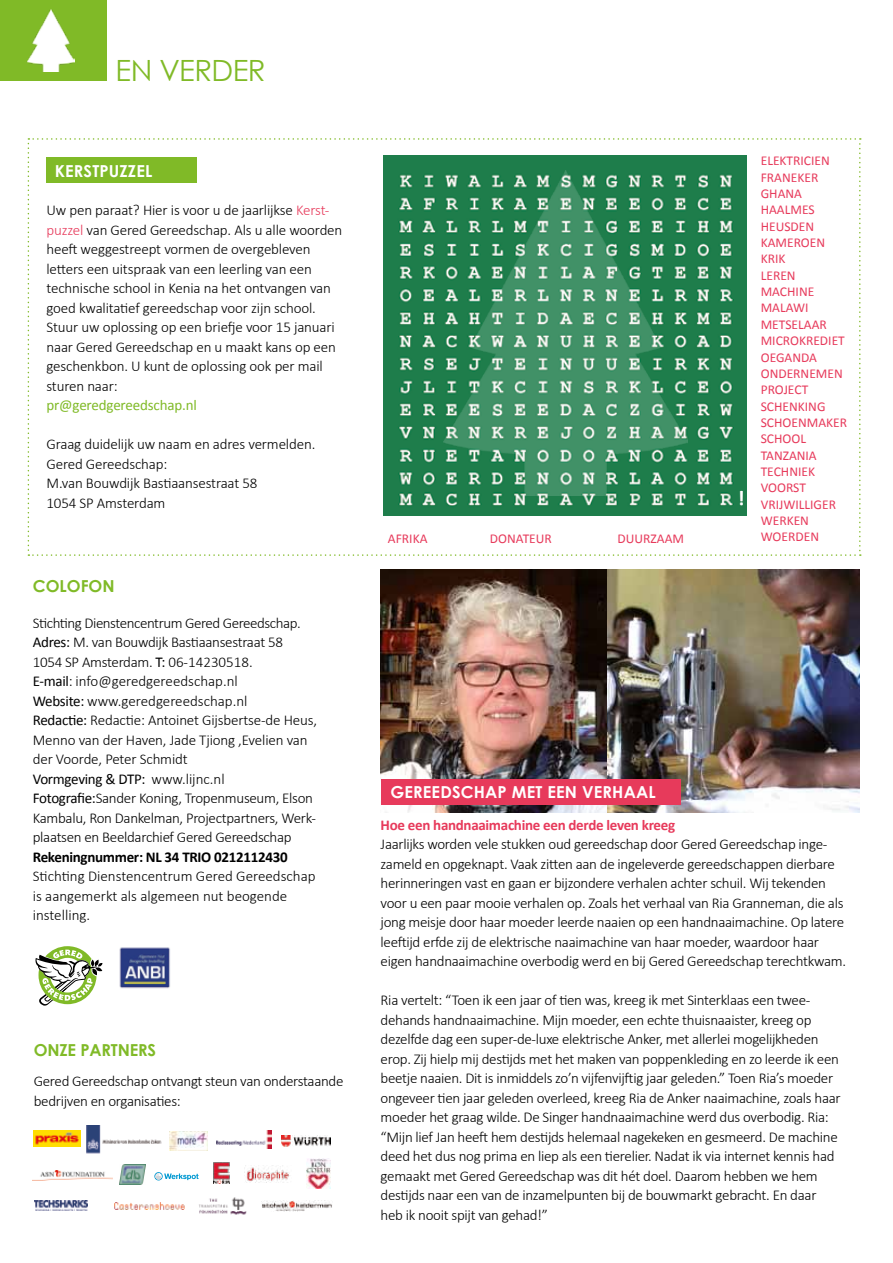
<style>
.page{position:relative;width:893px;height:1263px;background:#fff}
.page>*{position:absolute;margin:0;border:0;box-sizing:border-box;transform-origin:0 0}
.t1{font:29.25px "Century Gothic";color:#80ba27}
.t2{font:700 21px "Calibri";color:#fff}
.t3{font:700 16.5px "Century Gothic";letter-spacing:.01em;color:#fff}
.t4{font:700 16.5px "Century Gothic";letter-spacing:-.01em;color:#80ba27}
.t5{font:300 15px/19.5px "Calibri";letter-spacing:-.02em;color:#000}
.t6{font:300 15px/19.5px "Calibri";color:#000}
.t7{font:700 15px "Calibri";letter-spacing:-.02em;color:#e73a5b}
.t8{font:700 15px "Calibri";letter-spacing:-.02em;color:#000}
.t9{font:15px "Calibri";letter-spacing:-.01em;color:#80ba27}
.t10{font:13.5px/16.4px "Calibri";color:#e73a5b}
.s1{color:#e73a5b}
.s2{font-weight:400}
</style>
<div class="page">
<svg style="left:36px;top:946px;width:67px;height:59px"></svg>
<img style="left:119px;top:947px;width:51px;height:42px">
<div style="left:0;top:0;width:106px;height:81px;background:#80ba27"></div>
<svg style="left:28px;top:138px;width:833px;height:418px"></svg>
<div style="left:46px;top:158px;width:151px;height:25px;background:#80ba27"></div>
<img style="left:384px;top:155px;width:363px;height:361px">
<img style="left:381px;top:570px;width:226px;height:242px">
<img style="left:607px;top:570px;width:253px;height:242px">
<img style="left:28px;top:9px;width:46px;height:62px">
<img style="left:443px;top:170px;width:244px;height:326px">
<div style="left:381px;top:779px;width:299px;height:26px;background:#e73a5b"></div>
<img style="left:87px;top:1125px;width:75px;height:28px">
<img style="left:34px;top:1131px;width:47px;height:15px">
<img style="left:217px;top:1130px;width:55px;height:19px">
<img style="left:119px;top:1165px;width:27px;height:19px">
<svg style="left:154px;top:1172px;width:9px;height:8px"></svg>
<svg style="left:156px;top:1173px;width:43px;height:7px"></svg>
<img style="left:33px;top:1170px;width:80px;height:10px">
<img style="left:34px;top:1200px;width:54px;height:11px">
<img style="left:199px;top:1197px;width:48px;height:18px">
<img style="left:261px;top:1200px;width:71px;height:12px">
<img style="left:246px;top:1166px;width:44px;height:17px">
<img style="left:307px;top:1159px;width:23px;height:29px">
<img style="left:281px;top:1135px;width:50px;height:11px">
<img style="left:170px;top:1131px;width:38px;height:20px">
<img style="left:114px;top:1202px;width:70px;height:7px">
<img style="left:213px;top:1162px;width:16px;height:21px">
<h1 class="t1" style="left:116px;top:53px;width:62px">EN VERDER</h1>
<p class="t3" style="left:55px;top:160px;width:10px">KERST</p>
<p class="t3" style="left:99px;top:160px;width:46px">PUZZEL</p>
<p class="t5" style="left:46px;top:200px;width:297px">Uw pen paraat? Hier is voor u de jaarlijkse <span class="s1">Kerst&shy;puzzel</span> van Gered Gereedschap. Als u alle woorden heeft weggestreept vormen de overgebleven letters een uitspraak van een leerling van een technische school in Kenia na het ontvangen van goed kwalitatief gereedschap voor zijn school.<br>Stuur uw oplossing op een briefje voor 15 januari naar Gered Gereedschap en u maakt kans op een geschenkbon. U kunt de oplossing ook per mail sturen naar:</p>
<p class="t9" style="left:46px;top:396px;width:152px">pr@geredgereedschap.nl</p>
<p class="t5" style="left:46px;top:434px;width:270px">Graag duidelijk uw naam en adres vermelden.<br>Gered Gereedschap:<br>M.van Bouwdijk Bastiaansestraat 58<br>1054 SP Amsterdam</p>
<p class="t4" style="left:33px;top:575px;width:81px">COLOFON</p>
<p class="t5" style="left:33px;top:612px;width:286px">Stichting Dienstencentrum Gered Gereedschap.<br><span class="s2">Adres:</span> M. van Bouwdijk Bastiaansestraat 58<br>1054 SP Amsterdam. <span class="s2">T:</span> 06-14230518.<br><span class="s2">E-mail</span>: info@geredgereedschap.nl<br><span class="s2">Website:</span> www.geredgereedschap.nl<br><span class="s2">Redactie:</span> Redactie: Antoinet Gijsbertse-de Heus, Menno van der Haven, Jade Tjiong ,Evelien van der Voorde, Peter Schmidt<br><span class="s2">Vormgeving &amp; DTP:</span> www.lijnc.nl <span class="s2">Fotografie:</span>Sander Koning, Tropenmuseum, Elson Kambalu, Ron Dankelman, Projectpartners, Werk&shy;plaatsen en Beeldarchief Gered Gereedschap</p>
<p class="t8" style="left:33px;top:847px;width:158px">Rekeningnummer: NL 34 TRIO</p>
<p class="t8" style="left:214px;top:847px;width:75px">0212112430</p>
<p class="t6" style="left:33px;top:866px;width:284px">Stichting Dienstencentrum Gered Gereedschap is aangemerkt als algemeen nut beogende instelling.</p>
<p class="t4" style="left:34px;top:1040px;width:124px">ONZE PARTNERS</p>
<p class="t5" style="left:34px;top:1071px;width:311px">Gered Gereedschap ontvangt steun van onderstaande bedrijven en organisaties:</p>
<p class="t10" style="left:388px;top:530px;width:41px">AFRIKA</p>
<p class="t10" style="left:490px;top:530px;width:63px">DONATEUR</p>
<p class="t10" style="left:618px;top:530px;width:68px">DUURZAAM</p>
<h2 class="t2" style="left:738px;top:485px;width:8px">!</h2>
<p class="t10" style="left:761px;top:153px;width:88px">ELEKTRICIEN<br>FRANEKER<br>GHANA<br>HAALMES<br>HEUSDEN<br>KAMEROEN<br>KRIK<br>LEREN<br>MACHINE<br>MALAWI<br>METSELAAR<br>MICROKREDIET<br>OEGANDA<br>ONDERNEMEN<br>PROJECT<br>SCHENKING<br>SCHOENMAKER<br>SCHOOL<br>TANZANIA<br>TECHNIEK<br>VOORST<br>VRIJWILLIGER<br>WERKEN<br>WOERDEN</p>
<p class="t3" style="left:390px;top:782px;width:267px">GEREEDSCHAP MET EEN VERHAAL</p>
<p class="t7" style="left:381px;top:815px;width:296px">Hoe een handnaaimachine een derde leven kreeg</p>
<p class="t5" style="left:381px;top:834px;width:467px">Jaarlijks worden vele stukken oud gereedschap door Gered Gereedschap inge&shy;zameld en opgeknapt. Vaak zitten aan de ingeleverde gereedschappen dierbare herinneringen vast en gaan er bijzondere verhalen achter schuil. Wij tekenden voor u een paar mooie verhalen op. Zoals het verhaal van Ria Granneman, die als jong meisje door haar moeder leerde naaien op een handnaaimachine. Op latere leeftijd erfde zij de elektrische naaimachine van haar moeder, waardoor haar eigen handnaaimachine overbodig werd en bij Gered Gereedschap terechtkwam.</p>
<p class="t5" style="left:381px;top:990px;width:462px">Ria vertelt: “Toen ik een jaar of tien was, kreeg ik met Sinterklaas een twee&shy;dehands handnaaimachine. Mijn moeder, een echte thuisnaaister, kreeg op dezelfde dag een super-de-luxe elektrische Anker, met allerlei mogelijkheden erop. Zij hielp mij destijds met het maken van poppenkleding en zo leerde ik een beetje naaien. Dit is inmiddels zo’n vijfenvijftig jaar geleden.” Toen Ria’s moeder ongeveer tien jaar geleden overleed, kreeg Ria de Anker naaimachine, zoals haar moeder het graag wilde. De Singer handnaaimachine werd dus overbodig. Ria: “Mijn lief Jan heeft hem destijds helemaal nagekeken en gesmeerd. De machine deed het dus nog prima en liep als een tierelier. Nadat ik via internet kennis had gemaakt met Gered Gereedschap was dit hét doel. Daarom hebben we hem destijds naar een van de inzamelpunten bij de bouwmarkt gebracht. En daar heb ik nooit spijt van gehad!”</p>
</div>
